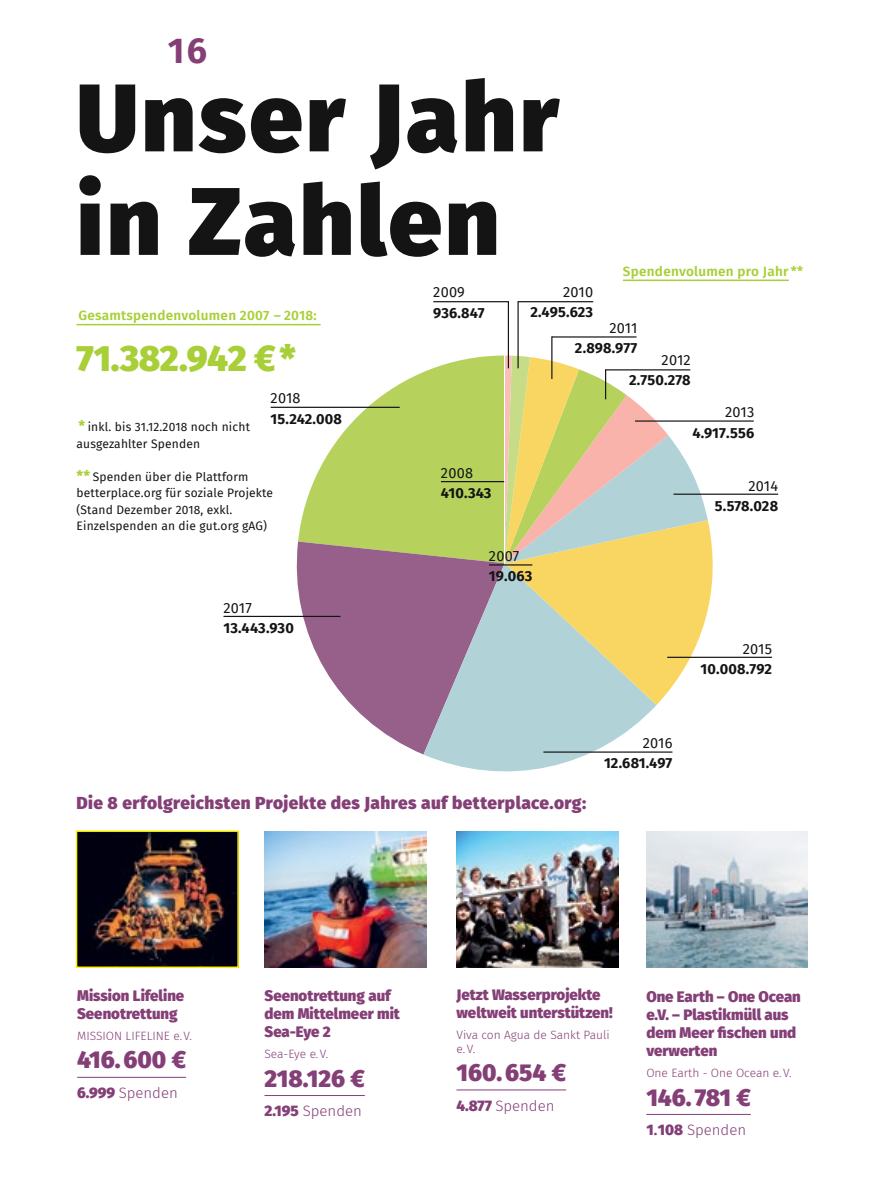
<style>
.page{position:relative;width:893px;height:1191px;background:#fff}
.page>*{position:absolute;margin:0;border:0;box-sizing:border-box;transform-origin:0 0}
.t1{font:900 96px/103.5px "Fira Sans";letter-spacing:.03em;color:#141414}
.t2{font:900 36px "Fira Sans";letter-spacing:-.015em;color:#a9cf38}
.t3{font:700 36px "Fira Sans";color:#843f77}
.t4{font:900 24px "Fira Sans";color:#843f77}
.t5{font:900 17.25px "Fira Sans";letter-spacing:.025em;color:#843f77}
.t6{font:900 15px/18px "Fira Sans";color:#843f77}
.t7{font:300 15px "Fira Sans";color:#843f77}
.t8{font:700 14.55px "Fira Sans";letter-spacing:.01em;color:#141414}
.t9{font:14.55px "Fira Sans";letter-spacing:.015em;color:#141414}
.t10{font:600 13.5px "Fira Sans";letter-spacing:.02em;color:#a9cf38}
.t11{font:12px/16.5px "Fira Sans";letter-spacing:.015em;color:#141414}
.t12{font:300 12px/13.5px "Fira Sans";color:#843f77}
.s1{font-weight:700;font-size:15px;color:#a9cf38}
.s2{font-weight:900}
.s3{font-family:"Open Sans";font-weight:700}
</style>
<div class="page">
<img style="left:646px;top:831px;width:162px;height:136px">
<hr style="left:646px;top:1114px;width:105px;height:1px;background:#843f77">
<img style="left:456px;top:831px;width:162px;height:136px">
<hr style="left:456px;top:1089px;width:110px;height:1px;background:#843f77">
<img style="left:79px;top:833px;width:157px;height:132px">
<div style="left:76px;top:830px;width:163px;height:138px;border:2px solid #fff200"></div>
<hr style="left:77px;top:1077px;width:109px;height:1px;background:#843f77">
<img style="left:265px;top:831px;width:161px;height:136px">
<hr style="left:265px;top:1095px;width:100px;height:1px;background:#843f77">
<hr style="left:623px;top:279px;width:166px;height:2px;background:#a9cf38">
<hr style="left:77px;top:324px;width:244px;height:1px;background:#a9cf38">
<svg style="left:298px;top:355px;width:206px;height:186px;fill:#b6d25d"></svg>
<svg style="left:297px;top:541px;width:207px;height:213px;fill:#96608a"></svg>
<svg style="left:423px;top:563px;width:233px;height:208px;background:#b2b5c4"></svg>
<svg style="left:504px;top:355px;width:209px;height:350px"></svg>
<hr style="left:271px;top:407px;width:129px;height:1px;background:#141414">
<hr style="left:223px;top:616px;width:117px;height:1px;background:#141414">
<hr style="left:673px;top:493px;width:105px;height:2px;background:#141414">
<hr style="left:667px;top:656px;width:105px;height:2px;background:#141414">
<hr style="left:543px;top:751px;width:129px;height:1px;background:#141414">
<hr style="left:441px;top:481px;width:63px;height:1px;background:#141414">
<hr style="left:489px;top:564px;width:43px;height:1px;background:#141414">
<hr style="left:635px;top:420px;width:119px;height:2px;background:#141414">
<hr style="left:606px;top:369px;width:84px;height:1px;background:#141414">
<hr style="left:605px;top:369px;width:1px;height:30px;background:#141414">
<hr style="left:552px;top:336px;width:85px;height:1px;background:#141414">
<hr style="left:551px;top:336px;width:1px;height:43px;background:#141414">
<hr style="left:518px;top:301px;width:75px;height:1px;background:#141414">
<hr style="left:517px;top:301px;width:2px;height:67px;background:#141414">
<hr style="left:433px;top:301px;width:75px;height:1px;background:#141414">
<hr style="left:508px;top:301px;width:1px;height:67px;background:#141414">
<h2 class="t3" style="left:168px;top:21px;width:41px">16</h2>
<h1 class="t1" style="left:77px;top:57px;width:484px">Unser Jahr in Zahlen</h1>
<p class="t10" style="left:623px;top:260px;width:182px">Spendenvolumen pro Jahr **</p>
<p class="t10" style="left:78px;top:304px;width:240px">Gesamtspendenvolumen 2007 – 2018:</p>
<h2 class="t2" style="left:77px;top:326px;width:221px">71.382.942 €*</h2>
<p class="t9" style="left:271px;top:387px;width:31px">2018</p>
<p class="t8" style="left:271px;top:406px;width:73px">15.242.008</p>
<p class="t11" style="left:77px;top:418px;width:175px"><span class="s1">*</span> inkl. bis 31.12.2018 noch nicht ausgezahlter Spenden</p>
<p class="t11" style="left:77px;top:468px;width:198px"><span class="s1">**</span> Spenden über die Plattform betterplace.org für soziale Projekte (Stand Dezember 2018, exkl.<br>Einzelspenden an die gut.org gAG)</p>
<p class="t9" style="left:223px;top:596px;width:30px">2017</p>
<p class="t8" style="left:223px;top:615px;width:72px">13.443.930</p>
<p class="t9" style="left:433px;top:281px;width:33px">2009</p>
<p class="t8" style="left:433px;top:300px;width:53px">936.847</p>
<p class="t9" style="left:441px;top:461px;width:34px">2008</p>
<p class="t8" style="left:441px;top:480px;width:52px">410.343</p>
<p class="t9" style="left:563px;top:281px;width:32px">2010</p>
<p class="t8" style="left:530px;top:300px;width:64px">2.495.623</p>
<p class="t9" style="left:609px;top:317px;width:30px">2011</p>
<p class="t8" style="left:575px;top:336px;width:64px">2.898.977</p>
<p class="t9" style="left:662px;top:349px;width:31px">2012</p>
<p class="t8" style="left:629px;top:368px;width:63px">2.750.278</p>
<p class="t9" style="left:725px;top:401px;width:31px">2013</p>
<p class="t8" style="left:692px;top:420px;width:63px">4.917.556</p>
<p class="t9" style="left:748px;top:475px;width:31px">2014</p>
<p class="t8" style="left:715px;top:494px;width:65px">5.578.028</p>
<p class="t9" style="left:489px;top:544px;width:32px">2007</p>
<p class="t8" style="left:489px;top:563px;width:45px">19.063</p>
<p class="t9" style="left:643px;top:731px;width:31px">2016</p>
<p class="t8" style="left:604px;top:750px;width:70px">12.681.497</p>
<p class="t9" style="left:743px;top:637px;width:31px">2015</p>
<p class="t8" style="left:700px;top:656px;width:73px">10.008.792</p>
<p class="t5" style="left:77px;top:787px;width:511px">Die 8 erfolgreichsten Projekte des Jahres auf betterplace.org:</p>
<p class="t6" style="left:77px;top:985px;width:109px">Mission Lifeline<br>Seenotrettung</p>
<p class="t12" style="left:77px;top:1029px;width:116px">MISSION LIFELINE e.V.</p>
<h3 class="t4" style="left:77px;top:1038px;width:110px">416.600 €</h3>
<p class="t7" style="left:77px;top:1082px;width:102px"><span class="s2">6.999</span> Spenden</p>
<p class="t6" style="left:265px;top:985px;width:137px">Seenotrettung auf dem Mittelmeer mit<br>Sea-Eye 2</p>
<p class="t12" style="left:265px;top:1047px;width:65px">Sea-Eye e.V.</p>
<h3 class="t4" style="left:265px;top:1056px;width:102px">218.126 €</h3>
<p class="t7" style="left:265px;top:1100px;width:99px"><span class="s2">2.195</span> Spenden</p>
<p class="t6" style="left:456px;top:984px;width:158px">Jetzt Wasserprojekte weltweit unterstützen!</p>
<p class="t12" style="left:456px;top:1028px;width:155px">Viva con Agua de Sankt Pauli e.V.</p>
<h3 class="t4" style="left:456px;top:1051px;width:111px">160.654 €</h3>
<p class="t7" style="left:456px;top:1094px;width:100px"><span class="s2">4.877</span> Spenden</p>
<p class="t6" style="left:646px;top:986px;width:156px">One Earth – One Ocean e.V. – Plastikmüll aus dem Meer fischen und verwerten</p>
<p class="t12" style="left:646px;top:1066px;width:147px">One Earth - One Ocean e.V.</p>
<h3 class="t4" style="left:646px;top:1075px;width:106px">146. 781 €</h3>
<p class="t7" style="left:646px;top:1119px;width:101px"><span class="s2">1</span><span class="s3">.</span><span class="s2">108</span> Spenden</p>
</div>
